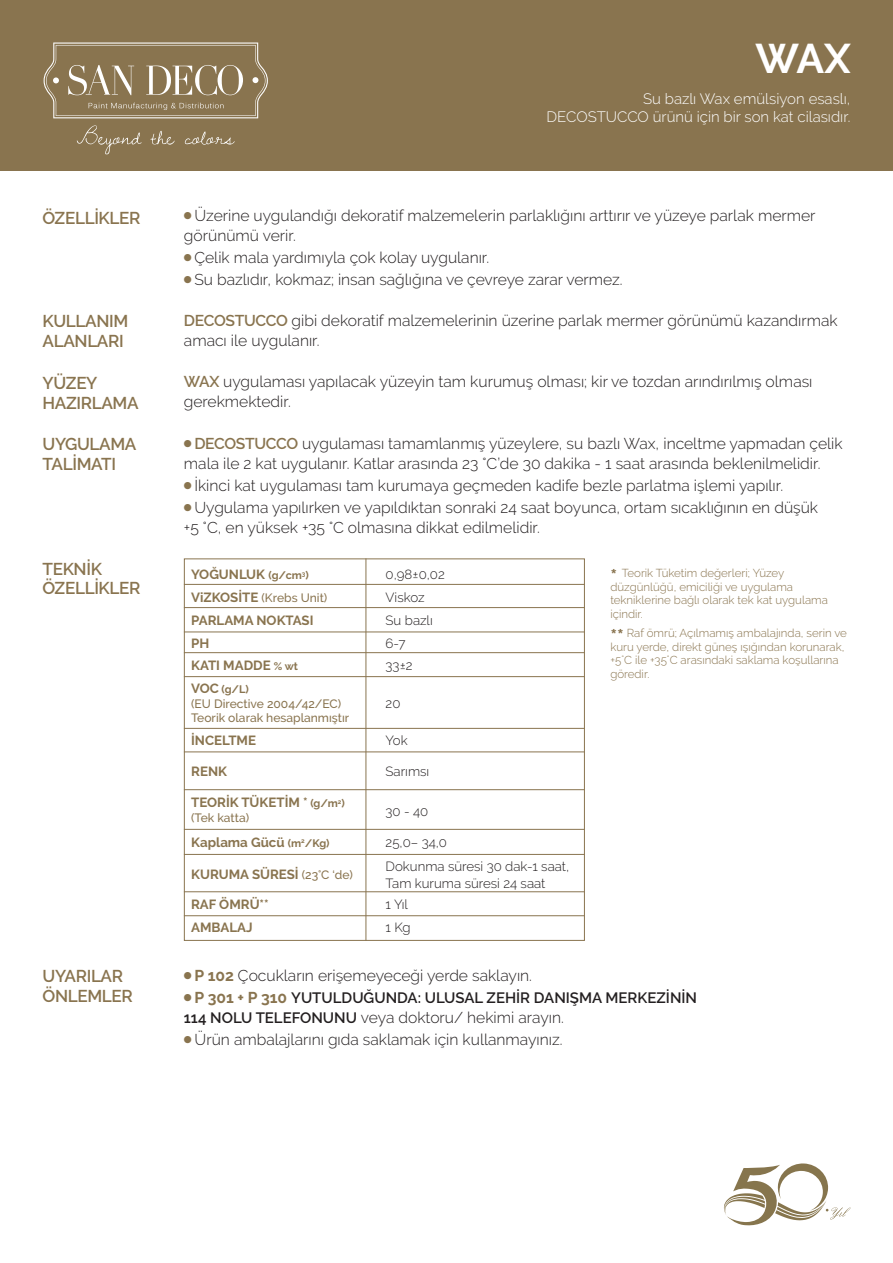
<style>
.page{position:relative;width:893px;height:1263px;background:#fff}
.page>*{position:absolute;margin:0;border:0;box-sizing:border-box;transform-origin:0 0}
.t1{font:700 41.25px "Raleway";color:#fff}
.t2{font:600 17.1px "Raleway";letter-spacing:-.02em;color:#89744f}
.t3{font:300 15.6px/20px "Raleway";color:#231f20}
.t4{font:300 15px/18px "Raleway";color:#fff;text-align:right}
.t5{font:600 15px "Raleway";color:#231f20}
.t6{font:700 13.35px "Raleway";color:#89744f}
.t7{font:300 13.35px "Raleway";color:#231f20}
.t8{font:500 12.15px "Raleway";color:#89744f}
.t9{font:300 11.55px/13.8px "Raleway";color:#89744f}
.t10{font:700 10.8px "Raleway";color:#89744f}
.t11{font:700 6.3px "Raleway";color:#89744f}
.s1{color:#89744f}
.s2{font-weight:600;color:#89744f}
.s3{font-size:10.8px}
.s4{font-weight:700;font-size:13.35px}
.s5{font-size:13.35px}
.s6{font-weight:500;font-size:12.15px}
.s7{font-weight:700;font-size:19.65px}
.s8{font-weight:700;color:#89744f}
.s9{font-weight:700;font-size:15.6px;color:#89744f}
.s10{font-weight:600;font-size:15px}
</style>
<div class="page">
<div style="left:0;top:0;width:893px;height:171px;background:#89744f"></div>
<div style="left:184px;top:558px;width:401px;height:383px;border:1px solid #89744f"></div>
<hr style="left:184px;top:584px;width:400px;height:1px;background:#89744f">
<hr style="left:184px;top:607px;width:400px;height:1px;background:#89744f">
<hr style="left:184px;top:632px;width:400px;height:1px;background:#89744f">
<hr style="left:184px;top:652px;width:400px;height:1px;background:#89744f">
<hr style="left:184px;top:676px;width:400px;height:1px;background:#89744f">
<hr style="left:184px;top:728px;width:400px;height:1px;background:#89744f">
<hr style="left:184px;top:752px;width:400px;height:1px;background:#89744f">
<hr style="left:184px;top:789px;width:400px;height:1px;background:#89744f">
<hr style="left:184px;top:829px;width:400px;height:1px;background:#89744f">
<hr style="left:184px;top:854px;width:400px;height:1px;background:#89744f">
<hr style="left:184px;top:891px;width:400px;height:1px;background:#89744f">
<hr style="left:184px;top:915px;width:400px;height:1px;background:#89744f">
<hr style="left:366px;top:558px;width:1px;height:383px;background:#89744f">
<svg style="left:724px;top:1163px;width:126px;height:63px"></svg>
<svg style="left:44px;top:43px;width:224px;height:75px"></svg>
<svg style="left:77px;top:125px;width:65px;height:29px"></svg>
<svg style="left:150px;top:131px;width:25px;height:14px"></svg>
<svg style="left:185px;top:131px;width:50px;height:14px"></svg>
<p class="t1" style="left:756px;top:35px;width:97px">WAX</p>
<p class="t4" style="left:546px;top:90px;width:305px">Su bazlı Wax emülsiyon esaslı,<br>DECOSTUCCO ürünü için bir son kat cilasıdır.</p>
<p class="t2" style="left:43px;top:208px;width:99px">ÖZELLİKLER</p>
<p class="t3" style="left:184px;top:206px;width:633px"><span class="s1">●</span> Üzerine uygulandığı dekoratif malzemelerin parlaklığını arttırır ve yüzeye parlak mermer görünümü verir.</p>
<p class="t3" style="left:184px;top:248px;width:307px"><span class="s1">●</span> Çelik mala yardımıyla çok kolay uygulanır.</p>
<p class="t3" style="left:184px;top:270px;width:440px"><span class="s1">●</span> Su bazlıdır, kokmaz; insan sağlığına ve çevreye zarar vermez.</p>
<p class="t2" style="left:43px;top:311px;width:87px">KULLANIM</p>
<p class="t2" style="left:43px;top:331px;width:83px">ALANLARI</p>
<p class="t3" style="left:184px;top:310px;width:655px"><span class="s2">DECOSTUCCO</span> gibi dekoratif malzemelerinin üzerine parlak mermer görünümü kazandırmak amacı ile uygulanır.</p>
<p class="t2" style="left:43px;top:373px;width:57px">YÜZEY</p>
<p class="t2" style="left:43px;top:393px;width:98px">HAZIRLAMA</p>
<p class="t3" style="left:184px;top:372px;width:630px"><span class="s2">WAX</span> uygulaması yapılacak yüzeyin tam kurumuş olması; kir ve tozdan arındırılmış olması gerekmektedir.</p>
<p class="t2" style="left:43px;top:434px;width:95px">UYGULAMA</p>
<p class="t2" style="left:43px;top:454px;width:75px">TALİMATI</p>
<p class="t3" style="left:184px;top:433px;width:660px"><span class="s1">●</span> <span class="s2">DECOSTUCCO</span> uygulaması tamamlanmış yüzeylere, su bazlı Wax, inceltme yapmadan çelik mala ile 2 kat uygulanır. Katlar arasında 23 °C’de 30 dakika - 1 saat arasında beklenilmelidir.</p>
<p class="t3" style="left:184px;top:475px;width:601px"><span class="s1">●</span> İkinci kat uygulaması tam kurumaya geçmeden kadife bezle parlatma işlemi yapılır.</p>
<p class="t3" style="left:184px;top:497px;width:636px"><span class="s1">●</span> Uygulama yapılırken ve yapıldıktan sonraki 24 saat boyunca, ortam sıcaklığının en düşük +5 °C, en yüksek +35 °C olmasına dikkat edilmelidir.</p>
<p class="t2" style="left:43px;top:559px;width:61px">TEKNİK</p>
<p class="t2" style="left:43px;top:579px;width:99px">ÖZELLİKLER</p>
<p class="t6" style="left:191px;top:567px;width:112px">YOĞUNLUK <span class="s3">(g/cm</span></p>
<p class="t7" style="left:386px;top:567px;width:61px">0,98±0,02</p>
<p class="t11" style="left:302px;top:570px;width:8px">3<span class="s3">)</span></p>
<p class="t8" style="left:191px;top:591px;width:138px"><span class="s4">ViZKOSİTE</span> (Krebs Unit)</p>
<p class="t7" style="left:386px;top:589px;width:40px">Viskoz</p>
<p class="t6" style="left:191px;top:612px;width:124px">PARLAMA NOKTASI</p>
<p class="t7" style="left:386px;top:612px;width:49px">Su bazlı</p>
<p class="t6" style="left:191px;top:635px;width:20px">PH</p>
<p class="t7" style="left:386px;top:635px;width:22px">6-7</p>
<p class="t6" style="left:191px;top:658px;width:108px">KATI MADDE <span class="s3">% wt</span></p>
<p class="t7" style="left:386px;top:658px;width:29px">33±2</p>
<p class="t7" style="left:386px;top:695px;width:16px">20</p>
<p class="t10" style="left:191px;top:683px;width:59px"><span class="s5">VOC</span> (g/L)</p>
<p class="t8" style="left:191px;top:696px;width:152px">(EU Directive 2004/42/EC)</p>
<p class="t8" style="left:191px;top:711px;width:160px">Teorik olarak hesaplanmıştır</p>
<p class="t6" style="left:191px;top:732px;width:66px">İNCELTME</p>
<p class="t7" style="left:386px;top:732px;width:24px">Yok</p>
<p class="t6" style="left:191px;top:764px;width:37px">RENK</p>
<p class="t7" style="left:386px;top:764px;width:45px">Sarımsı</p>
<p class="t7" style="left:386px;top:803px;width:44px">30 - 40</p>
<p class="t6" style="left:191px;top:795px;width:155px">TEORİK TÜKETİM * <span class="s3">(g/m</span><sup>2</sup><span class="s3">)</span></p>
<p class="t8" style="left:191px;top:810px;width:59px">(Tek katta)</p>
<p class="t6" style="left:191px;top:835px;width:140px">Kaplama Gücü <span class="s3">(m</span><sup>2</sup><span class="s3">/Kg)</span></p>
<p class="t7" style="left:386px;top:834px;width:63px">25,0– 34,0</p>
<p class="t7" style="left:386px;top:858px;width:185px">Dokunma süresi 30 dak-1 saat,</p>
<p class="t7" style="left:386px;top:875px;width:161px">Tam kuruma süresi 24 saat</p>
<p class="t6" style="left:191px;top:867px;width:163px">KURUMA SÜRESİ <span class="s6">(23°C ‘de)</span></p>
<p class="t6" style="left:191px;top:897px;width:79px">RAF ÖMRÜ**</p>
<p class="t7" style="left:386px;top:897px;width:24px">1 Yıl</p>
<p class="t6" style="left:191px;top:920px;width:63px">AMBALAJ</p>
<p class="t7" style="left:386px;top:920px;width:27px">1 Kg</p>
<p class="t9" style="left:610px;top:566px;width:219px"><span class="s7">*</span> Teorik Tüketim değerleri; Yüzey düzgünlüğü, emiciliği ve uygulama tekniklerine bağlı olarak tek kat uygulama içindir.</p>
<p class="t9" style="left:610px;top:626px;width:238px"><span class="s7">**</span> Raf ömrü; Açılmamış ambalajında, serin ve kuru yerde, direkt güneş ışığından korunarak, +5˚C ile +35˚C arasındaki saklama koşullarına göredir.</p>
<p class="t2" style="left:43px;top:966px;width:82px">UYARILAR</p>
<p class="t2" style="left:43px;top:986px;width:92px">ÖNLEMLER</p>
<p class="t3" style="left:184px;top:965px;width:350px"><span class="s1">●</span> <span class="s8">P 102</span> Çocukların erişemeyeceği yerde saklayın.</p>
<p class="t5" style="left:184px;top:989px;width:515px"><span class="s1">●</span> <span class="s9">P 301 + P 310</span> YUTULDUĞUNDA: ULUSAL ZEHİR DANIŞMA MERKEZİNİN</p>
<p class="t3" style="left:184px;top:1007px;width:381px"><span class="s10">114 NOLU TELEFONUNU</span> veya doktoru/ hekimi arayın.</p>
<p class="t3" style="left:184px;top:1030px;width:380px"><span class="s1">●</span> Ürün ambalajlarını gıda saklamak için kullanmayınız.</p>
</div>
